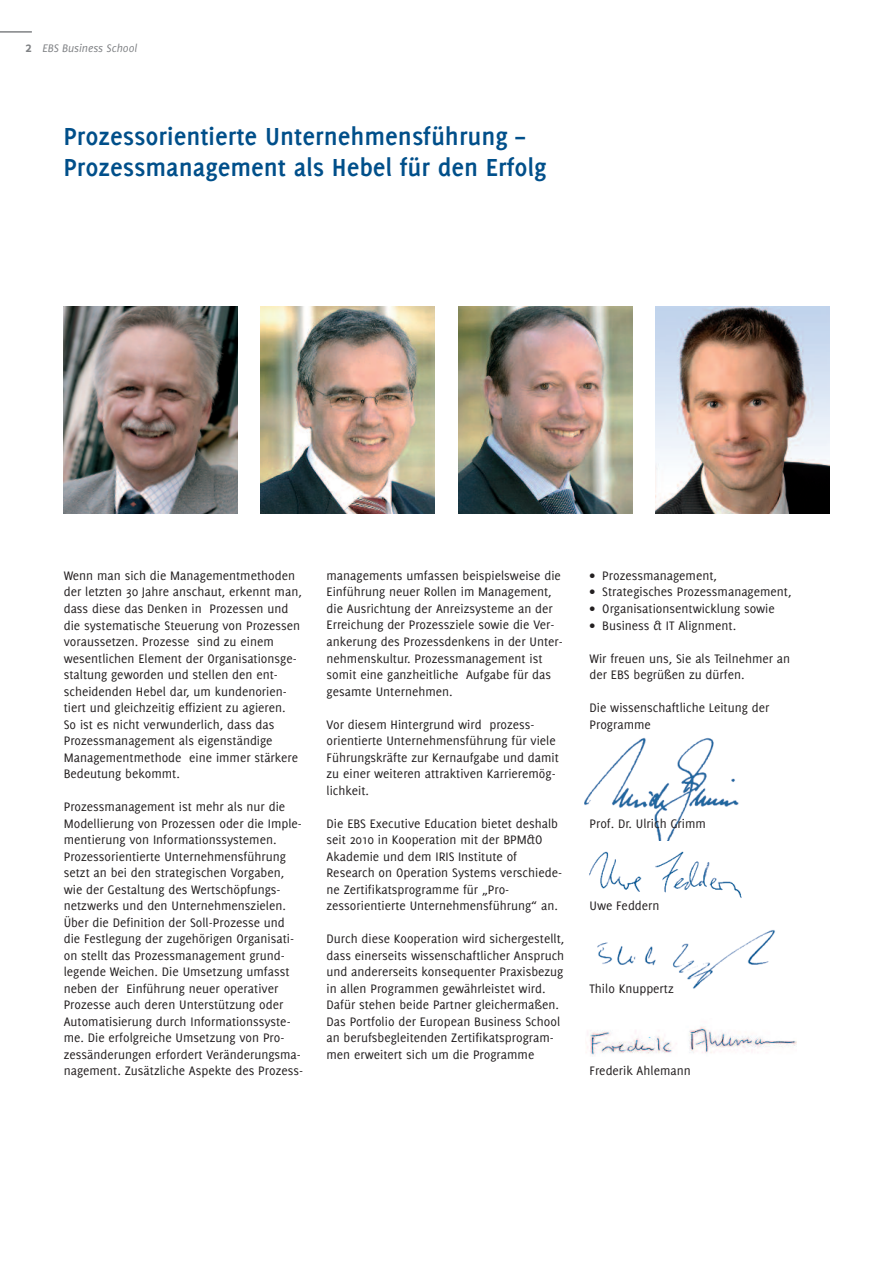
<style>
.page{position:relative;width:893px;height:1263px;background:#fff}
.page>*{position:absolute;margin:0;border:0;box-sizing:border-box;transform-origin:0 0}
.t1{font:700 27px/31.5px "Delicious";color:#004f8a}
.t2{font:13.5px/16.5px "Delicious";color:#231f20}
.t3{font:italic 12px "Delicious";color:#808285}
.s1{font-weight:700;font-style:normal;font-size:15px}
</style>
<div class="page">
<img style="left:584px;top:737px;width:155px;height:104px">
<img style="left:589px;top:851px;width:153px;height:47px">
<img style="left:597px;top:930px;width:178px;height:59px">
<hr style="left:0;top:31px;width:32px;height:2px;background:#808285">
<img style="left:458px;top:306px;width:174px;height:208px">
<img style="left:655px;top:306px;width:174px;height:208px">
<img style="left:261px;top:306px;width:174px;height:208px">
<img style="left:64px;top:306px;width:174px;height:208px">
<img style="left:587px;top:1026px;width:209px;height:29px">
<p class="t3" style="left:25px;top:41px;width:114px"><span class="s1">2</span> EBS Business School</p>
<h1 class="t1" style="left:64px;top:122px;width:484px">Prozessorientierte Unternehmensführung –<br>Prozessmanagement als Hebel für den Erfolg</h1>
<p class="t2" style="left:64px;top:568px;width:240px">Wenn man sich die Managementmethoden der letzten 30 Jahre anschaut, erkennt man, dass diese das Denken in Prozessen und die systematische Steuerung von Prozessen voraussetzen. Prozesse sind zu einem wesentlichen Element der Organisationsge&shy;staltung geworden und stellen den ent&shy;scheidenden Hebel dar, um kundenorien&shy;tiert und gleichzeitig effizient zu agieren.<br>So ist es nicht verwunderlich, dass das Prozessmanagement als eigenständige Managementmethode eine immer stärkere Bedeutung bekommt.</p>
<p class="t2" style="left:64px;top:799px;width:241px">Prozessmanagement ist mehr als nur die Modellierung von Prozessen oder die Imple&shy;mentierung von Informationssystemen.<br>Prozessorientierte Unternehmensführung setzt an bei den strategischen Vorgaben, wie der Gestaltung des Wertschöpfungs&shy;netzwerks und den Unternehmenszielen.<br>Über die Definition der Soll-Prozesse und die Festlegung der zugehörigen Organisati&shy;on stellt das Prozessmanagement grund&shy;legende Weichen. Die Umsetzung umfasst neben der Einführung neuer operativer Prozesse auch deren Unterstützung oder Automatisierung durch Informationssyste&shy;me. Die erfolgreiche Umsetzung von Pro&shy;zessänderungen erfordert Veränderungsma&shy;nagement. Zusätzliche Aspekte des Prozess-</p>
<p class="t2" style="left:327px;top:568px;width:238px">managements umfassen beispielsweise die Einführung neuer Rollen im Management, die Ausrichtung der Anreizsysteme an der Erreichung der Prozessziele sowie die Ver&shy;ankerung des Prozessdenkens in der Unter&shy;nehmenskultur. Prozessmanagement ist somit eine ganzheitliche Aufgabe für das gesamte Unternehmen.</p>
<p class="t2" style="left:327px;top:717px;width:234px">Vor diesem Hintergrund wird prozess&shy;orientierte Unternehmensführung für viele Führungskräfte zur Kernaufgabe und damit zu einer weiteren attraktiven Karrieremög&shy;lichkeit.</p>
<p class="t2" style="left:327px;top:816px;width:237px">Die EBS Executive Education bietet deshalb seit 2010 in Kooperation mit der BPM&amp;O Akademie und dem IRIS Institute of Research on Operation Systems verschiede&shy;ne Zertifikatsprogramme für „Pro&shy;zessorientierte Unternehmensführung“ an.</p>
<p class="t2" style="left:326px;top:931px;width:239px">Durch diese Kooperation wird sichergestellt, dass einerseits wissenschaftlicher Anspruch und andererseits konsequenter Praxisbezug in allen Programmen gewährleistet wird.<br>Dafür stehen beide Partner gleichermaßen.<br>Das Portfolio der European Business School an berufsbegleitenden Zertifikatsprogram&shy;men erweitert sich um die Programme</p>
<p class="t2" style="left:589px;top:568px;width:129px">• Prozessmanagement,</p>
<p class="t2" style="left:589px;top:585px;width:203px">• Strategisches Prozessmanagement,</p>
<p class="t2" style="left:589px;top:601px;width:187px">• Organisationsentwicklung sowie</p>
<p class="t2" style="left:589px;top:618px;width:148px">• Business &amp; IT Alignment.</p>
<p class="t2" style="left:589px;top:651px;width:202px">Wir freuen uns, Sie als Teilnehmer an der EBS begrüßen zu dürfen.</p>
<p class="t2" style="left:589px;top:700px;width:181px">Die wissenschaftliche Leitung der<br>Programme</p>
<p class="t2" style="left:589px;top:816px;width:118px">Prof. Dr. Ulrich Grimm</p>
<p class="t2" style="left:589px;top:898px;width:71px">Uwe Feddern</p>
<p class="t2" style="left:589px;top:981px;width:86px">Thilo Knuppertz</p>
<p class="t2" style="left:589px;top:1063px;width:103px">Frederik Ahlemann</p>
</div>
